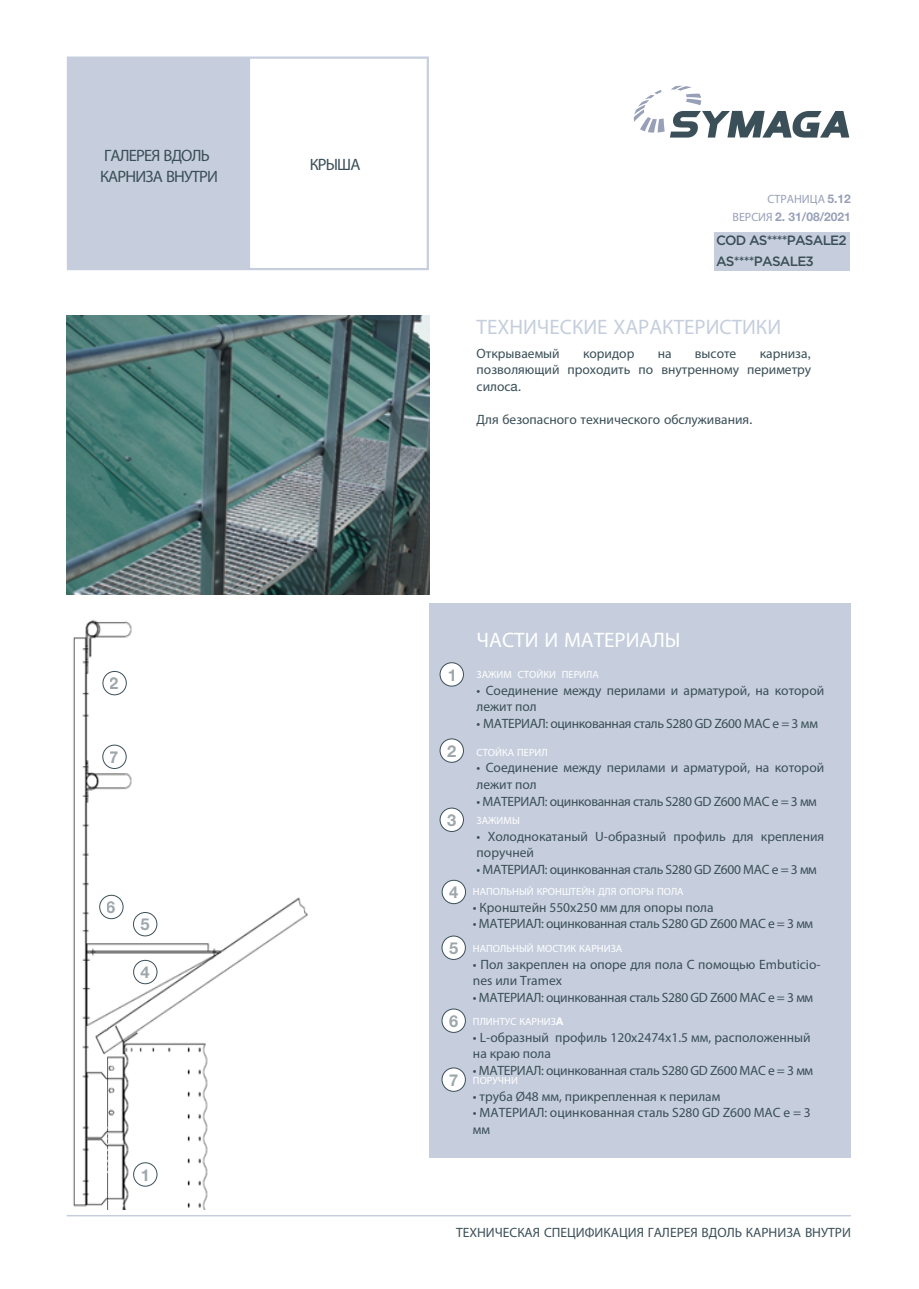
<style>
.page{position:relative;width:919px;height:1289px;background:#fff}
.page>*{position:absolute;margin:0;border:0;box-sizing:border-box;transform-origin:0 0}
.t1{font:21px "Myriad Pro";color:#c6cedd}
.t2{font:21px "Myriad Pro";color:#fff}
.t3{font:16.5px/21px "Myriad Pro";letter-spacing:-.05em;color:#3b4f58}
.t4{font:700 16.5px "Helvetica Neue LT Std";color:#3b4f58}
.t5{font:13.5px/16.5px "Myriad Pro";color:#3b4f58}
.t6{font:13.5px "Myriad Pro";letter-spacing:-.025em;color:#3b4f58}
.t7{font:500 13.5px/21px "Gotham";letter-spacing:-.06em;color:#3b4f58}
.t8{font:700 12px "Helvetica Neue LT Std";color:#98a0b8}
.t9{font:12px "Myriad Pro";color:#98a0b8}
.t10{font:10.5px "Myriad Pro";color:#fff}
.s1{font-family:"Helvetica Neue LT Std";font-weight:700}
.s2{font-family:"Myriad Pro";font-weight:400}
.s3{font-family:"Helvetica Neue LT Std"}
</style>
<div class="page">
<hr style="left:67px;top:1214px;width:783px;height:2px;background:#c6cedd">
<div style="left:429px;top:603px;width:421px;height:554px;background:#c6cedd"></div>
<svg style="left:67px;top:56px;width:362px;height:214px;fill:#c6cedd"></svg>
<img style="left:73px;top:619px;width:235px;height:590px">
<img style="left:67px;top:315px;width:362px;height:279px">
<div style="left:440px;top:662px;width:23px;height:24px;background:#fff;border-radius:50%"></div>
<div style="left:439px;top:662px;width:25px;height:24px;border:1px solid #3b4f58;border-radius:50%"></div>
<div style="left:440px;top:739px;width:23px;height:23px;background:#fff;border-radius:50%"></div>
<div style="left:439px;top:738px;width:25px;height:24px;border:1px solid #3b4f58;border-radius:50%"></div>
<div style="left:440px;top:808px;width:23px;height:23px;background:#fff;border-radius:50%"></div>
<div style="left:439px;top:807px;width:25px;height:24px;border:1px solid #3b4f58;border-radius:50%"></div>
<div style="left:442px;top:880px;width:23px;height:23px;background:#fff;border-radius:50%"></div>
<div style="left:441px;top:879px;width:25px;height:25px;border:1px solid #3b4f58;border-radius:50%"></div>
<div style="left:442px;top:936px;width:23px;height:23px;background:#fff;border-radius:50%"></div>
<div style="left:441px;top:935px;width:24px;height:24px;border:1px solid #3b4f58;border-radius:50%"></div>
<div style="left:442px;top:1009px;width:23px;height:23px;background:#fff;border-radius:50%"></div>
<div style="left:441px;top:1008px;width:24px;height:24px;border:1px solid #3b4f58;border-radius:50%"></div>
<div style="left:442px;top:1067px;width:23px;height:24px;background:#fff;border-radius:50%"></div>
<div style="left:441px;top:1067px;width:24px;height:24px;border:1px solid #3b4f58;border-radius:50%"></div>
<div style="left:134px;top:1162px;width:23px;height:24px;background:#fff;border-radius:50%"></div>
<div style="left:133px;top:1162px;width:24px;height:24px;border:1px solid #3b4f58;border-radius:50%"></div>
<div style="left:134px;top:960px;width:23px;height:23px;background:#fff;border-radius:50%"></div>
<div style="left:133px;top:959px;width:24px;height:25px;border:1px solid #3b4f58;border-radius:50%"></div>
<div style="left:133px;top:912px;width:24px;height:23px;background:#fff;border-radius:50%"></div>
<div style="left:133px;top:912px;width:24px;height:24px;border:1px solid #3b4f58;border-radius:50%"></div>
<div style="left:100px;top:895px;width:23px;height:23px;background:#fff;border-radius:50%"></div>
<div style="left:99px;top:894px;width:24px;height:25px;border:1px solid #3b4f58;border-radius:50%"></div>
<div style="left:103px;top:671px;width:23px;height:23px;background:#fff;border-radius:50%"></div>
<div style="left:102px;top:671px;width:25px;height:24px;border:1px solid #3b4f58;border-radius:50%"></div>
<div style="left:103px;top:745px;width:23px;height:23px;background:#fff;border-radius:50%"></div>
<div style="left:102px;top:744px;width:24px;height:24px;border:1px solid #3b4f58;border-radius:50%"></div>
<svg style="left:633px;top:90px;width:31px;height:43px"></svg>
<svg style="left:671px;top:86px;width:30px;height:19px"></svg>
<svg style="left:670px;top:111px;width:179px;height:27px"></svg>
<div style="left:714px;top:232px;width:136px;height:39px;background:#c6cedd"></div>
<p class="t3" style="left:100px;top:145px;width:120px">ГАЛЕРЕЯ ВДОЛЬ<br>КАРНИЗА ВНУТРИ</p>
<p class="t4" style="left:110px;top:673px;width:11px">2</p>
<p class="t4" style="left:110px;top:747px;width:11px">7</p>
<p class="t4" style="left:107px;top:897px;width:11px">6</p>
<p class="t4" style="left:140px;top:914px;width:11px">5</p>
<p class="t4" style="left:141px;top:962px;width:11px">4</p>
<p class="t4" style="left:141px;top:1164px;width:11px">1</p>
<p class="t3" style="left:309px;top:154px;width:52px">КРЫША</p>
<p class="t9" style="left:767px;top:191px;width:85px">СТРАНИЦА <span class="s1">5.12</span></p>
<p class="t8" style="left:732px;top:209px;width:120px"><span class="s2">ВЕРСИЯ</span> 2. 31/08/2021</p>
<p class="t7" style="left:716px;top:229px;width:132px">COD AS****PASALE2<br>AS****PASALE3</p>
<h1 class="t1" style="left:476px;top:314px;width:306px">ТЕХНИЧЕСКИЕ ХАРАКТЕРИСТИКИ</h1>
<p class="t5" style="left:476px;top:345px;width:85px">Открываемый</p>
<p class="t5" style="left:583px;top:345px;width:53px">коридор</p>
<p class="t5" style="left:657px;top:345px;width:15px">на</p>
<p class="t5" style="left:694px;top:345px;width:43px">высоте</p>
<p class="t5" style="left:476px;top:345px;width:336px;text-align:justify;text-indent:283px">карниза<span class="s3">, </span>позволяющий проходить по внутренному периметру силос<span class="s3">a.</span></p>
<p class="t5" style="left:476px;top:411px;width:278px">Для безопасного технического обслуживания<span class="s3">.</span></p>
<h1 class="t2" style="left:476px;top:627px;width:205px">ЧАСТИ И МАТЕРИАЛЫ</h1>
<p class="t4" style="left:447px;top:664px;width:11px">1</p>
<p class="t10" style="left:476px;top:668px;width:124px">ЗАЖИМ СТОЙКИ ПЕРИЛА</p>
<p class="t5" style="left:476px;top:681px;width:349px">• Соединение между перилами и арматурой, на которой лежит пол</p>
<p class="t6" style="left:476px;top:714px;width:343px">• МАТЕРИАЛ: оцинкованная сталь S280 GD Z600 MAC e = 3 мм</p>
<p class="t4" style="left:447px;top:740px;width:11px">2</p>
<p class="t10" style="left:476px;top:746px;width:73px">СТОЙКА ПЕРИЛ</p>
<p class="t5" style="left:476px;top:759px;width:349px">• Соединение между перилами и арматурой, на которой лежит пол</p>
<p class="t6" style="left:476px;top:792px;width:342px">• МАТЕРИАЛ: оцинкованная сталь S280 GD Z600 MAC e = 3 мм</p>
<p class="t4" style="left:447px;top:809px;width:11px">3</p>
<p class="t10" style="left:476px;top:814px;width:45px">ЗАЖИМЫ</p>
<p class="t5" style="left:476px;top:827px;width:349px">• Холоднокатаный U-образный профиль для крепления поручней</p>
<p class="t6" style="left:476px;top:860px;width:342px">• МАТЕРИАЛ: оцинкованная сталь S280 GD Z600 MAC e = 3 мм</p>
<p class="t4" style="left:449px;top:882px;width:11px">4</p>
<p class="t4" style="left:449px;top:937px;width:11px">5</p>
<p class="t10" style="left:473px;top:885px;width:212px">НАПОЛЬНЫЙ КРОНШТЕЙН ДЛЯ ОПОРЫ ПОЛА</p>
<p class="t5" style="left:473px;top:898px;width:242px">• Кронштейн 550x250 мм для опоры пола</p>
<p class="t6" style="left:473px;top:915px;width:342px">• МАТЕРИАЛ: оцинкованная сталь S280 GD Z600 MAC e = 3 мм</p>
<p class="t10" style="left:473px;top:942px;width:151px">НАПОЛЬНЫЙ МОСТИК КАРНИЗА</p>
<p class="t5" style="left:473px;top:955px;width:349px">• Пол закреплен на опоре для пола С помощью Embuticio&shy;nes или Tramex</p>
<p class="t6" style="left:473px;top:988px;width:342px">• МАТЕРИАЛ: оцинкованная сталь S280 GD Z600 MAC e = 3 мм</p>
<p class="t4" style="left:449px;top:1010px;width:11px">6</p>
<p class="t4" style="left:449px;top:1069px;width:11px">7</p>
<p class="t10" style="left:473px;top:1015px;width:92px">ПЛИНТУС КАРНИЗ<span class="s1">A</span></p>
<p class="t5" style="left:473px;top:1028px;width:339px">• L-образный профиль 120x2474x1.5 мм, расположенный на краю пола</p>
<p class="t6" style="left:473px;top:1061px;width:342px">• МАТЕРИАЛ: оцинкованная сталь S280 GD Z600 MAC e = 3 мм</p>
<p class="t10" style="left:473px;top:1074px;width:47px">ПОРУЧНИ</p>
<p class="t5" style="left:473px;top:1087px;width:249px">• труба Ø48 мм, прикрепленная к перилам</p>
<p class="t5" style="left:473px;top:1104px;width:339px">• МАТЕРИАЛ: оцинкованная сталь S280 GD Z600 MAC e = 3 мм</p>
<p class="t5" style="left:456px;top:1223px;width:396px">ТЕХНИЧЕСКАЯ СПЕЦИФИКАЦИЯ ГАЛЕРЕЯ ВДОЛЬ КАРНИЗА ВНУТРИ</p>
</div>
